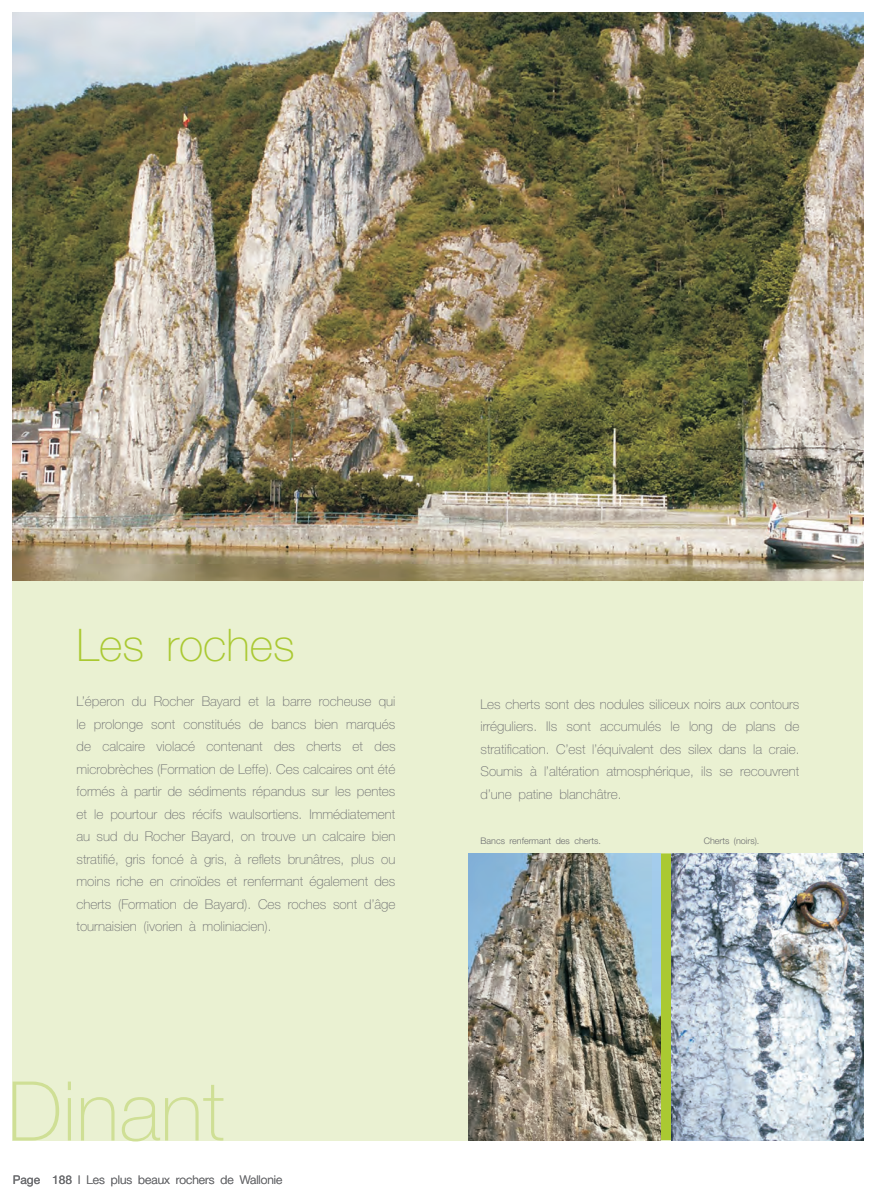
<style>
.page{position:relative;width:876px;height:1200px;background:#fff}
.page>*{position:absolute;margin:0;border:0;box-sizing:border-box;transform-origin:0 0}
.t1{font:100 82.5px "Helvetica Neue";color:#cfdf95}
.t2{font:100 45px "Helvetica Neue";color:#aac932}
.t3{font:100 13.5px/22.5px "Helvetica Neue";color:#6c6d70;text-align:justify}
.t4{font:300 12px "Helvetica Neue";color:#6c6d70}
.t5{font:300 9px "Helvetica Neue";color:#6c6d70}
.s1{font-weight:400}
</style>
<div class="page">
<div style="left:13px;top:13px;width:850px;height:1127px;background:#eaf1d2"></div>
<svg style="left:660px;top:853px;width:12px;height:287px;background:#a3c044"></svg>
<img style="left:13px;top:13px;width:850px;height:567px">
<img style="left:469px;top:853px;width:191px;height:287px">
<img style="left:672px;top:853px;width:191px;height:287px">
<h2 class="t2" style="left:77px;top:619px;width:220px">Les roches</h2>
<p class="t3" style="left:77px;top:689px;width:320px">L’éperon du Rocher Bayard et la barre rocheuse qui le prolonge sont constitués de bancs bien marqués de calcaire violacé contenant des cherts et des microbrèches (Formation de Leffe). Ces calcaires ont été formés à partir de sédiments répandus sur les pentes et le pourtour des récifs waulsortiens. Immédiatement au sud du Rocher Bayard, on trouve un calcaire bien stratifié, gris foncé à gris, à reflets brunâtres, plus ou moins riche en crinoïdes et renfermant également des cherts (Formation de Bayard). Ces roches sont d’âge tournaisien (ivorien à moliniacien).</p>
<h1 class="t1" style="left:7px;top:1063px;width:219px">Dinant</h1>
<p class="t4" style="left:13px;top:1171px;width:271px"><span class="s1">Page 188</span> l Les plus beaux rochers de Wallonie</p>
<p class="t3" style="left:480px;top:692px;width:320px">Les cherts sont des nodules siliceux noirs aux contours irréguliers. Ils sont accumulés le long de plans de stratification. C’est l’équivalent des silex dans la craie.<br>Soumis à l’altération atmosphérique, ils se recouvrent d’une patine blanchâtre.</p>
<p class="t5" style="left:480px;top:835px;width:122px">Bancs renfermant des cherts.</p>
<p class="t5" style="left:704px;top:835px;width:57px">Cherts (noirs).</p>
</div>
